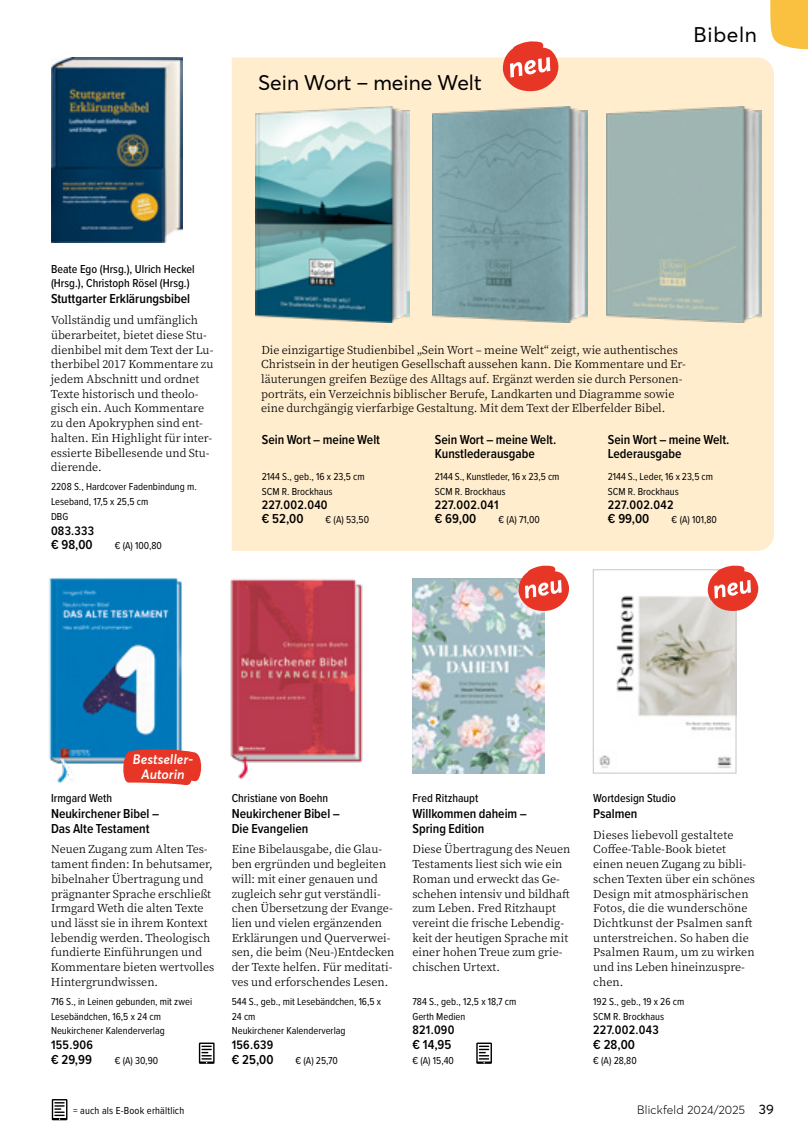
<style>
.page{position:relative;width:808px;height:1144px;background:#fff}
.page>*{position:absolute;margin:0;border:0;box-sizing:border-box;transform-origin:0 0}
.t1{font:21px "Averta";color:#000}
.t2{font:600 13.5px/14.7px "Proxima Nova Cond";color:#000}
.t3{font:italic 600 13.5px/15px "Averta";color:#fff;text-align:center}
.t4{font:600 12.75px "Proxima Nova Cond";letter-spacing:.02em;color:#000}
.t5{font:12px/14.7px "Source Serif Variable";color:#000}
.t6{font:500 12px/14.7px "Proxima Nova Cond";color:#000}
.t7{font:300 12px "Averta";letter-spacing:.015em;color:#000}
.t8{font:10.5px/14.7px "Proxima Nova Cond";color:#000}
.s1{font-weight:400;font-size:13.5px}
</style>
<div class="page">
<svg style="left:52px;top:1099px;width:15px;height:21px"></svg>
<svg style="left:770px;top:0;width:38px;height:50px;background:#fac753"></svg>
<img style="left:51px;top:58px;width:132px;height:184px">
<svg style="left:476px;top:1042px;width:16px;height:22px"></svg>
<img style="left:412px;top:578px;width:132px;height:195px">
<svg style="left:518px;top:566px;width:51px;height:45px"></svg>
<svg style="left:199px;top:1042px;width:16px;height:22px"></svg>
<img style="left:49px;top:578px;width:133px;height:204px">
<svg style="left:121px;top:747px;width:81px;height:38px;background:#d9544b"></svg>
<img style="left:230px;top:578px;width:133px;height:201px">
<img style="left:599px;top:588px;width:135px;height:180px">
<div style="left:593px;top:569px;width:143px;height:204px;border:1px solid #c6c6c6"></div>
<svg style="left:708px;top:566px;width:50px;height:45px"></svg>
<div style="left:232px;top:57px;width:542px;height:494px;background:#ffedcd"></div>
<img style="left:255px;top:106px;width:155px;height:217px">
<img style="left:433px;top:106px;width:155px;height:217px">
<svg style="left:503px;top:41px;width:55px;height:50px"></svg>
<img style="left:606px;top:106px;width:155px;height:217px">
<h1 class="t1" style="left:258px;top:68px;width:225px">Sein Wort – meine Welt</h1>
<h1 class="t1" style="left:693px;top:20px;width:65px">Bibeln</h1>
<p class="t6" style="left:51px;top:261px;width:145px">Beate Ego (Hrsg.), Ulrich Heckel (Hrsg.), Christoph Rösel (Hrsg.)</p>
<p class="t2" style="left:51px;top:291px;width:141px">Stuttgarter Erklärungsbibel</p>
<p class="t5" style="left:51px;top:313px;width:164px">Vollständig und umfänglich überarbeitet, bietet diese Stu&shy;dienbibel mit dem Text der Lu&shy;therbibel 2017 Kommentare zu jedem Abschnitt und ordnet<br>Texte historisch und theolo&shy;gisch ein. Auch Kommentare zu den Apokryphen sind ent&shy;halten. Ein Highlight für inter&shy;essierte Bibellesende und Stu&shy;dierende.</p>
<p class="t8" style="left:51px;top:479px;width:147px">2208 S., Hardcover Fadenbindung m.<br>Leseband, 17,5 x 25,5 cm<br>DBG</p>
<p class="t4" style="left:51px;top:521px;width:45px">083.333</p>
<p class="t2" style="left:51px;top:537px;width:43px">€ 98,00</p>
<p class="t8" style="left:115px;top:538px;width:49px">€ (A) 100,80</p>
<p class="t5" style="left:261px;top:342px;width:426px">Die einzigartige Studienbibel „Sein Wort – meine Welt“ zeigt, wie authentisches Christsein in der heutigen Gesellschaft aussehen kann. Die Kommentare und Er&shy;läuterungen greifen Bezüge des Alltags auf. Ergänzt werden sie durch Personen&shy;porträts, ein Verzeichnis biblischer Berufe, Landkarten und Diagramme sowie eine durchgängig vierfarbige Gestaltung. Mit dem Text der Elberfelder Bibel.</p>
<p class="t2" style="left:262px;top:431px;width:120px">Sein Wort – meine Welt</p>
<p class="t8" style="left:262px;top:469px;width:105px">2144 S., geb., 16 x 23,5 cm<br>SCM R. Brockhaus</p>
<p class="t4" style="left:262px;top:495px;width:67px">227.002.040</p>
<p class="t2" style="left:262px;top:511px;width:43px">€ 52,00</p>
<p class="t8" style="left:326px;top:512px;width:45px">€ (A) 53,50</p>
<p class="t2" style="left:435px;top:431px;width:123px">Sein Wort – meine Welt.<br>Kunstlederausgabe</p>
<p class="t8" style="left:435px;top:469px;width:126px">2144 S., Kunstleder, 16 x 23,5 cm<br>SCM R. Brockhaus</p>
<p class="t4" style="left:435px;top:495px;width:65px">227.002.041</p>
<p class="t2" style="left:435px;top:511px;width:43px">€ 69,00</p>
<p class="t8" style="left:499px;top:512px;width:43px">€ (A) 71,00</p>
<p class="t2" style="left:608px;top:431px;width:123px">Sein Wort – meine Welt.<br>Lederausgabe</p>
<p class="t8" style="left:608px;top:469px;width:107px">2144 S., Leder, 16 x 23,5 cm<br>SCM R. Brockhaus</p>
<p class="t4" style="left:608px;top:495px;width:67px">227.002.042</p>
<p class="t2" style="left:608px;top:511px;width:43px">€ 99,00</p>
<p class="t8" style="left:672px;top:512px;width:47px">€ (A) 101,80</p>
<p class="t3" style="left:133px;top:751px;width:62px">Bestseller-<br>Autorin</p>
<p class="t6" style="left:51px;top:790px;width:63px">Irmgard Weth</p>
<p class="t2" style="left:51px;top:806px;width:110px">Neukirchener Bibel –<br>Das Alte Testament</p>
<p class="t5" style="left:51px;top:842px;width:165px">Neuen Zugang zum Alten Tes&shy;tament finden: In behutsamer, bibelnaher Übertragung und prägnanter Sprache erschließt<br>Irmgard Weth die alten Texte und lässt sie in ihrem Kontext lebendig werden. Theologisch fundierte Einführungen und<br>Kommentare bieten wertvolles<br>Hintergrundwissen.</p>
<p class="t8" style="left:51px;top:994px;width:143px">716 S., in Leinen gebunden, mit zwei<br>Lesebändchen, 16,5 x 24 cm<br>Neukirchener Kalenderverlag</p>
<p class="t4" style="left:51px;top:1035px;width:43px">155.906</p>
<p class="t2" style="left:51px;top:1051px;width:42px">€ 29,99</p>
<p class="t8" style="left:115px;top:1052px;width:45px">€ (A) 30,90</p>
<p class="t6" style="left:232px;top:790px;width:98px">Christiane von Boehn</p>
<p class="t2" style="left:232px;top:806px;width:110px">Neukirchener Bibel –<br>Die Evangelien</p>
<p class="t5" style="left:232px;top:842px;width:164px">Eine Bibelausgabe, die Glau&shy;ben ergründen und begleiten will: mit einer genauen und zugleich sehr gut verständli&shy;chen Übersetzung der Evange&shy;lien und vielen ergänzenden<br>Erklärungen und Querverwei&shy;sen, die beim (Neu-)Entdecken der Texte helfen. Für meditati&shy;ves und erforschendes Lesen.</p>
<p class="t8" style="left:232px;top:994px;width:151px">544 S., geb., mit Lesebändchen, 16,5 x<br>24 cm<br>Neukirchener Kalenderverlag</p>
<p class="t4" style="left:232px;top:1035px;width:43px">156.639</p>
<p class="t2" style="left:232px;top:1051px;width:43px">€ 25,00</p>
<p class="t8" style="left:296px;top:1052px;width:44px">€ (A) 25,70</p>
<p class="t6" style="left:412px;top:790px;width:67px">Fred Ritzhaupt</p>
<p class="t2" style="left:412px;top:806px;width:116px">Willkommen daheim –<br>Spring Edition</p>
<p class="t5" style="left:412px;top:842px;width:160px">Diese Übertragung des Neuen<br>Testaments liest sich wie ein<br>Roman und erweckt das Ge&shy;schehen intensiv und bildhaft zum Leben. Fred Ritzhaupt vereint die frische Lebendig&shy;keit der heutigen Sprache mit einer hohen Treue zum grie&shy;chischen Urtext.</p>
<p class="t8" style="left:412px;top:994px;width:105px">784 S., geb., 12,5 x 18,7 cm<br>Gerth Medien</p>
<p class="t4" style="left:412px;top:1021px;width:43px">821.090</p>
<p class="t2" style="left:412px;top:1037px;width:40px">€ 14,95</p>
<p class="t8" style="left:412px;top:1052px;width:43px">€ (A) 15,40</p>
<p class="t6" style="left:593px;top:790px;width:84px">Wortdesign Studio</p>
<p class="t2" style="left:593px;top:806px;width:46px">Psalmen</p>
<p class="t5" style="left:593px;top:827px;width:163px">Dieses liebevoll gestaltete<br>Coffee-Table-Book bietet einen neuen Zugang zu bibli&shy;schen Texten über ein schönes<br>Design mit atmosphärischen<br>Fotos, die die wunderschöne<br>Dichtkunst der Psalmen sanft unterstreichen. So haben die<br>Psalmen Raum, um zu wirken und ins Leben hineinzuspre&shy;chen.</p>
<p class="t8" style="left:593px;top:994px;width:93px">192 S., geb., 19 x 26 cm<br>SCM R. Brockhaus</p>
<p class="t4" style="left:593px;top:1021px;width:67px">227.002.043</p>
<p class="t2" style="left:593px;top:1037px;width:43px">€ 28,00</p>
<p class="t8" style="left:593px;top:1052px;width:45px">€ (A) 28,80</p>
<p class="t8" style="left:73px;top:1103px;width:113px">= auch als E-Book erhältlich</p>
<p class="t7" style="left:637px;top:1101px;width:138px">Blickfeld 2024/2025 <span class="s1">39</span></p>
</div>
